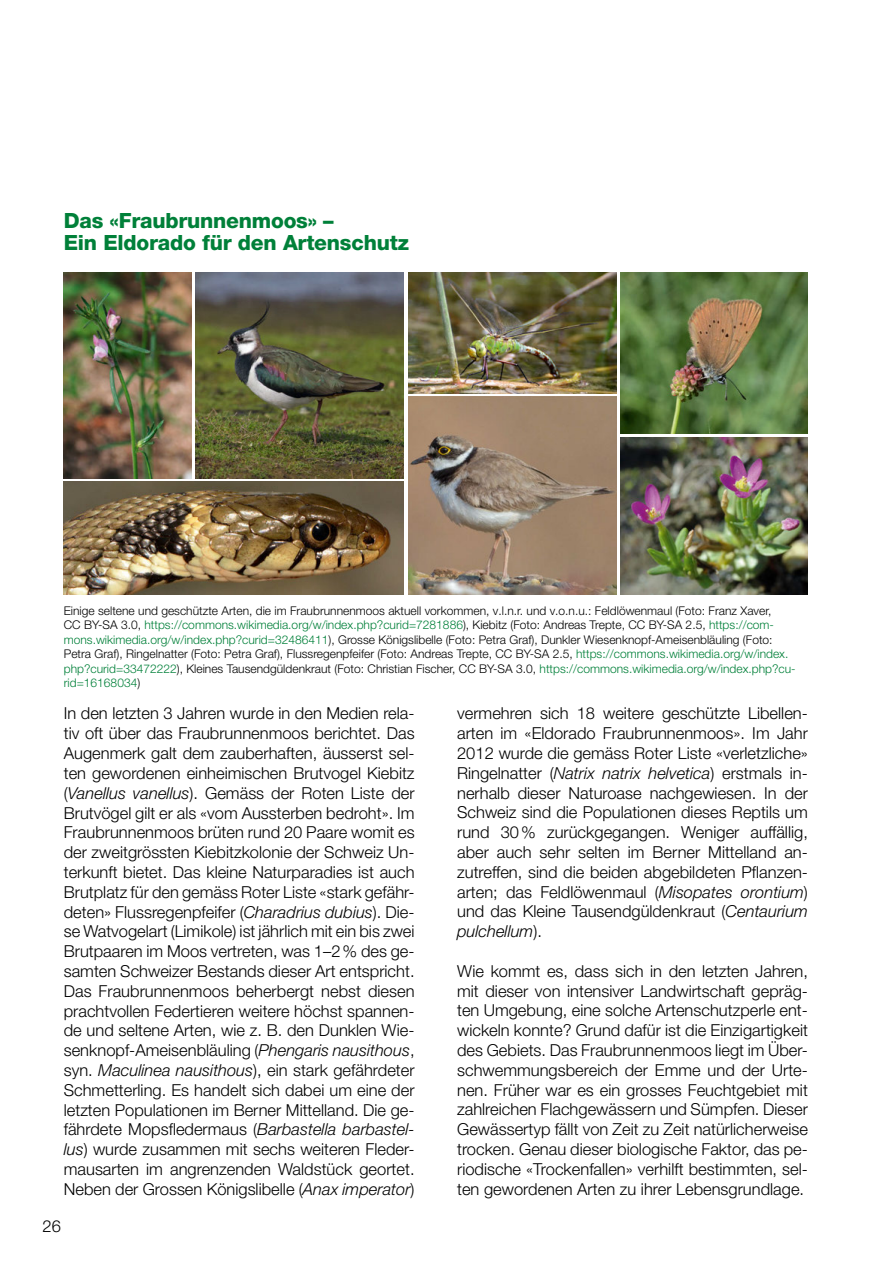
<style>
.page{position:relative;width:893px;height:1263px;background:#fff}
.page>*{position:absolute;margin:0;border:0;box-sizing:border-box;transform-origin:0 0}
.t1{font:800 21px/22.5px "Helvetica Neue LT Pro";letter-spacing:-.01em;color:#008039}
.t2{font:300 16.5px/19.8px "Helvetica Neue LT Pro";color:#000;text-align:justify}
.t3{font:300 12px/14.4px "Helvetica Neue LT Pro";color:#000}
.s1{color:#008039}
.s2{font-style:italic}
</style>
<div class="page">
<img style="left:64px;top:272px;width:127px;height:206px">
<img style="left:195px;top:272px;width:209px;height:206px">
<img style="left:621px;top:437px;width:187px;height:157px">
<img style="left:408px;top:397px;width:208px;height:197px">
<img style="left:621px;top:272px;width:187px;height:162px">
<img style="left:64px;top:482px;width:340px;height:112px">
<img style="left:408px;top:272px;width:208px;height:121px">
<p class="t1" style="left:64px;top:209px;width:347px">Das «Fraubrunnenmoos» –<br>Ein Eldorado für den Artenschutz</p>
<p class="t3" style="left:64px;top:603px;width:733px">Einige seltene und geschützte Arten, die im Fraubrunnenmoos aktuell vorkommen, v.l.n.r. und v.o.n.u.: Feldlöwenmaul (Foto: Franz Xaver,<br>CC BY-SA 3.0, <span class="s1">https://commons.wikimedia.org/w/index.php?curid=7281886</span>), Kiebitz (Foto: Andreas Trepte, CC BY-SA 2.5, <span class="s1">https://com&shy;mons.wikimedia.org/w/index.php?curid=32486411</span>), Grosse Königslibelle (Foto: Petra Graf), Dunkler Wiesenknopf-Ameisenbläuling (Foto:<br>Petra Graf), Ringelnatter (Foto: Petra Graf), Flussregenpfeifer (Foto: Andreas Trepte, CC BY-SA 2.5, <span class="s1">https://commons.wikimedia.org/w/index. php?curid=33472222</span>), Kleines Tausendgüldenkraut (Foto: Christian Fischer, CC BY-SA 3.0, <span class="s1">https://commons.wikimedia.org/w/index.php?cu&shy;rid=16168034</span>)</p>
<p class="t2" style="left:64px;top:703px;width:352px">In den letzten 3 Jahren wurde in den Medien rela&shy;tiv oft über das Fraubrunnenmoos berichtet. Das Augenmerk galt dem zauberhaften, äusserst sel&shy;ten gewordenen einheimischen Brutvogel Kiebitz (<span class="s2">Vanellus vanellus</span>). Gemäss der Roten Liste der Brutvögel gilt er als «vom Aussterben bedroht». Im Fraubrunnenmoos brüten rund 20 Paare womit es der zweitgrössten Kiebitzkolonie der Schweiz Un&shy;terkunft bietet. Das kleine Naturparadies ist auch Brutplatz für den gemäss Roter Liste «stark gefähr&shy;deten» Flussregenpfeifer (<span class="s2">Charadrius dubius</span>). Die&shy;se Watvogelart (Limikole) ist jährlich mit ein bis zwei Brutpaaren im Moos vertreten, was 1–2% des ge&shy;samten Schweizer Bestands dieser Art entspricht.<br>Das Fraubrunnenmoos beherbergt nebst diesen prachtvollen Federtieren weitere höchst spannen&shy;de und seltene Arten, wie z. B. den Dunklen Wie&shy;senknopf-Ameisenbläuling (<span class="s2">Phengaris nausithous</span>, syn. <span class="s2">Maculinea nausithous</span>), ein stark gefährdeter Schmetterling. Es handelt sich dabei um eine der letzten Populationen im Berner Mittelland. Die ge&shy;fährdete Mopsfledermaus (<span class="s2">Barbastella barbastel&shy;lus</span>) wurde zusammen mit sechs weiteren Fleder&shy;mausarten im angrenzenden Waldstück geortet.<br>Neben der Grossen Königslibelle (<span class="s2">Anax imperator</span>)</p>
<p class="t2" style="left:457px;top:703px;width:352px">vermehren sich 18 weitere geschützte Libellen&shy;arten im «Eldorado Fraubrunnenmoos». Im Jahr 2012 wurde die gemäss Roter Liste «verletzliche» Ringelnatter (<span class="s2">Natrix natrix helvetica</span>) erstmals in&shy;nerhalb dieser Naturoase nachgewiesen. In der Schweiz sind die Populationen dieses Reptils um rund 30% zurückgegangen. Weniger auffällig, aber auch sehr selten im Berner Mittelland an&shy;zutreffen, sind die beiden abgebildeten Pflanzen&shy;arten; das Feldlöwenmaul (<span class="s2">Misopates orontium</span>) und das Kleine Tausendgüldenkraut (<span class="s2">Centaurium pulchellum</span>).</p>
<p class="t2" style="left:457px;top:961px;width:352px;text-align:left">Wie kommt es, dass sich in den letzten Jahren, mit dieser von intensiver Landwirtschaft gepräg&shy;ten Umgebung, eine solche Artenschutzperle ent&shy;wickeln konnte? Grund dafür ist die Einzigartigkeit des Gebiets. Das Fraubrunnenmoos liegt im Über&shy;schwemmungsbereich der Emme und der Urte&shy;nen. Früher war es ein grosses Feuchtgebiet mit zahlreichen Flachgewässern und Sümpfen. Dieser Gewässertyp fällt von Zeit zu Zeit natürlicherweise trocken. Genau dieser biologische Faktor, das pe&shy;riodische «Trockenfallen» verhilft bestimmten, sel&shy;ten gewordenen Arten zu ihrer Lebensgrundlage.</p>
<p class="t2" style="left:43px;top:1216px;width:20px">26</p>
</div>
